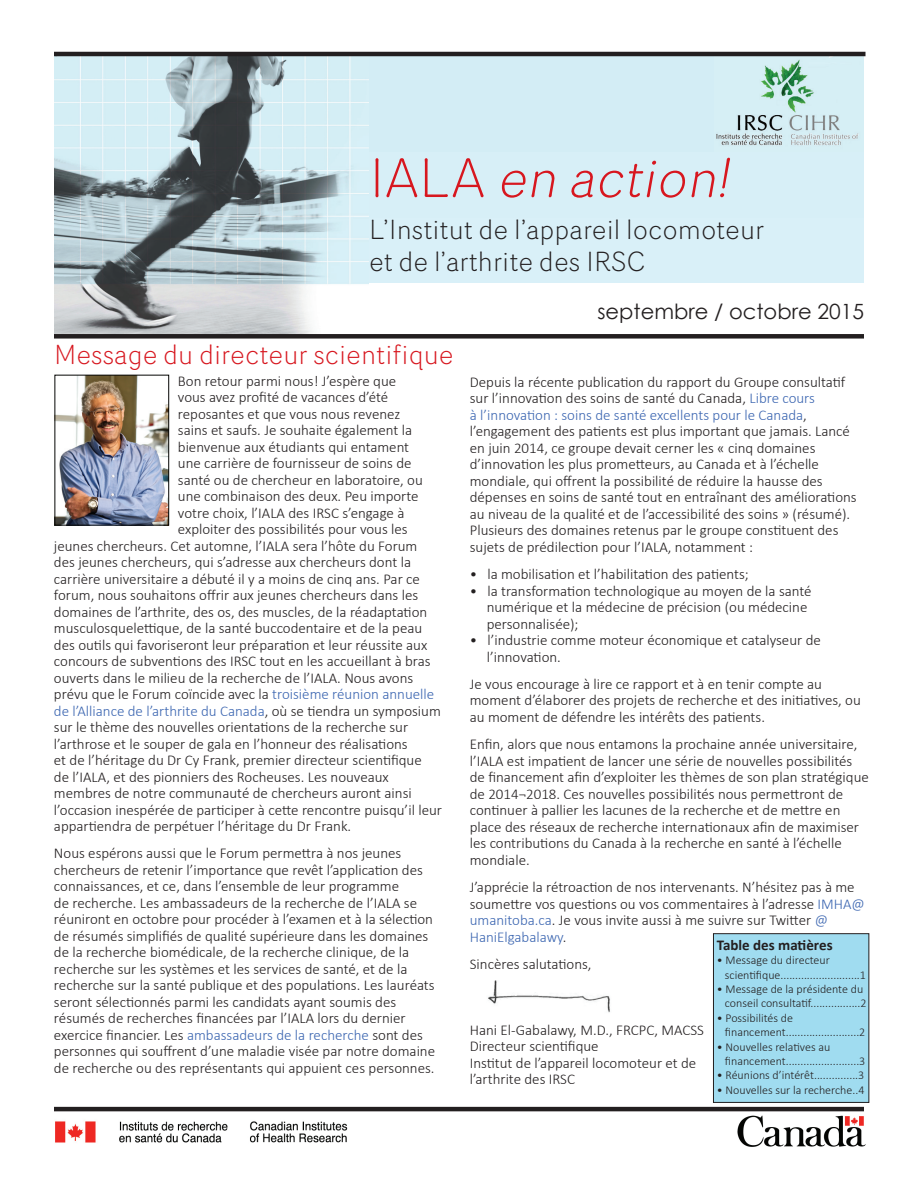
<style>
.page{position:relative;width:918px;height:1188px;background:#fff}
.page>*{position:absolute;margin:0;border:0;box-sizing:border-box;transform-origin:0 0}
.t1{font:italic 300 54px "Router";color:#d7171f}
.t2{font:300 27px/32.4px "Router";color:#231f20}
.t3{font:300 27px "Router";color:#d7171f}
.t4{font:21px "Century Gothic";color:#231f20}
.t5{font:300 15px/16.5px "Calibri";color:#231f20}
.t6{font:300 15px "Calibri";color:#3c66b1}
.t7{font:700 15px "Calibri";color:#231f20}
.t8{font:300 12px/14.4px "Calibri";color:#231f20}
.s1{font-style:normal}
.s2{color:#3c66b1}
.s3{color:#231f20}
</style>
<div class="page">
<img style="left:714px;top:57px;width:150px;height:95px">
<img style="left:54px;top:56px;width:315px;height:278px">
<div style="left:54px;top:334px;width:810px;height:5px;background:#231f20"></div>
<hr style="left:54px;top:1107px;width:810px;height:4px;background:#231f20">
<img style="left:57px;top:377px;width:110px;height:146px">
<div style="left:55px;top:375px;width:114px;height:150px;border:1px solid #040503"></div>
<img style="left:55px;top:1121px;width:293px;height:22px">
<img style="left:737px;top:1115px;width:129px;height:32px">
<div style="left:369px;top:152px;width:495px;height:66px;background:#d7eff7"></div>
<div style="left:369px;top:219px;width:495px;height:64px;background:#d9f0f8"></div>
<div style="left:369px;top:56px;width:345px;height:96px;background:#d3edf5"></div>
<hr style="left:54px;top:52px;width:812px;height:4px;background:#231f20">
<div style="left:713px;top:934px;width:156px;height:168px;background:#a0dcf0"></div>
<div style="left:713px;top:933px;width:156px;height:170px;border:1px solid #231f20"></div>
<img style="left:488px;top:980px;width:122px;height:33px">
<h1 class="t1" style="left:369px;top:139px;width:373px"><span class="s1">I A LA</span> en action!</h1>
<h2 class="t2" style="left:369px;top:212px;width:397px">L’Institut de l’appareil locomoteur et de l’arthrite des IRSC</h2>
<h3 class="t4" style="left:597px;top:297px;width:268px">septembre / octobre 2015</h3>
<h2 class="t3" style="left:54px;top:335px;width:401px">Message du directeur scientifique</h2>
<p class="t5" style="left:178px;top:372px;width:220px">Bon retour parmi nous! J’espère que</p>
<p class="t5" style="left:178px;top:389px;width:212px">vous avez profité de vacances d’été</p>
<p class="t5" style="left:178px;top:405px;width:224px">reposantes et que vous nous revenez</p>
<p class="t5" style="left:178px;top:422px;width:236px">sains et saufs. Je souhaite également la</p>
<p class="t5" style="left:178px;top:438px;width:233px">bienvenue aux étudiants qui entament</p>
<p class="t5" style="left:178px;top:455px;width:235px">une carrière de fournisseur de soins de</p>
<p class="t5" style="left:178px;top:471px;width:246px">santé ou de chercheur en laboratoire, ou</p>
<p class="t5" style="left:178px;top:488px;width:242px">une combinaison des deux. Peu importe</p>
<p class="t5" style="left:178px;top:504px;width:228px">votre choix, l’IALA des IRSC s’engage à</p>
<p class="t5" style="left:178px;top:521px;width:231px">exploiter des possibilités pour vous les</p>
<p class="t5" style="left:54px;top:537px;width:365px">jeunes chercheurs. Cet automne, l’IALA sera l’hôte du Forum</p>
<p class="t5" style="left:54px;top:554px;width:359px">des jeunes chercheurs, qui s’adresse aux chercheurs dont la</p>
<p class="t5" style="left:54px;top:570px;width:367px">carrière universitaire a débuté il y a moins de cinq ans. Par ce</p>
<p class="t5" style="left:54px;top:587px;width:366px">forum, nous souhaitons offrir aux jeunes chercheurs dans les</p>
<p class="t5" style="left:54px;top:603px;width:375px">domaines de l’arthrite, des os, des muscles, de la réadaptation</p>
<p class="t5" style="left:54px;top:620px;width:370px">musculosquelettique, de la santé buccodentaire et de la peau</p>
<p class="t5" style="left:54px;top:636px;width:375px">des outils qui favoriseront leur préparation et leur réussite aux</p>
<p class="t5" style="left:54px;top:653px;width:378px">concours de subventions des IRSC tout en les accueillant à bras</p>
<p class="t5" style="left:54px;top:669px;width:361px">ouverts dans le milieu de la recherche de l’IALA. Nous avons</p>
<p class="t5" style="left:54px;top:686px;width:382px">prévu que le Forum coïncide avec la <span class="s2">troisième réunion annuelle</span></p>
<p class="t6" style="left:54px;top:701px;width:388px">de l’Alliance de l’arthrite du Canada<span class="s3">, où se tiendra un symposium</span></p>
<p class="t5" style="left:54px;top:719px;width:356px">sur le thème des nouvelles orientations de la recherche sur</p>
<p class="t5" style="left:54px;top:735px;width:355px">l’arthrose et le souper de gala en l’honneur des réalisations</p>
<p class="t5" style="left:54px;top:752px;width:369px">et de l’héritage du Dr Cy Frank, premier directeur scientifique</p>
<p class="t5" style="left:54px;top:768px;width:336px">de l’IALA, et des pionniers des Rocheuses. Les nouveaux</p>
<p class="t5" style="left:54px;top:785px;width:359px">membres de notre communauté de chercheurs auront ainsi</p>
<p class="t5" style="left:54px;top:801px;width:390px">l’occasion inespérée de participer à cette rencontre puisqu’il leur</p>
<p class="t5" style="left:54px;top:818px;width:299px">appartiendra de perpétuer l’héritage du Dr Frank.</p>
<p class="t5" style="left:54px;top:845px;width:383px">Nous espérons aussi que le Forum permettra à nos jeunes chercheurs de retenir l’importance que revêt l’application des connaissances, et ce, dans l’ensemble de leur programme<br>de recherche. Les ambassadeurs de la recherche de l’IALA se réuniront en octobre pour procéder à l’examen et à la sélection de résumés simplifiés de qualité supérieure dans les domaines de la recherche biomédicale, de la recherche clinique, de la recherche sur les systèmes et les services de santé, et de la recherche sur la santé publique et des populations. Les lauréats seront sélectionnés parmi les candidats ayant soumis des résumés de recherches financées par l’IALA lors du dernier exercice financier. Les <span class="s2">ambassadeurs de la recherche</span> sont des personnes qui souffrent d’une maladie visée par notre domaine de recherche ou des représentants qui appuient ces personnes.</p>
<p class="t5" style="left:470px;top:373px;width:388px">Depuis la récente publication du rapport du Groupe consultatif sur l’innovation des soins de santé du Canada, <span class="s2">Libre cours<br>à l’innovation : soins de santé excellents pour le Canada</span>, l’engagement des patients est plus important que jamais. Lancé en juin 2014, ce groupe devait cerner les « cinq domaines d’innovation les plus prometteurs, au Canada et à l’échelle mondiale, qui offrent la possibilité de réduire la hausse des dépenses en soins de santé tout en entraînant des améliorations au niveau de la qualité et de l’accessibilité des soins » (résumé).<br>Plusieurs des domaines retenus par le groupe constituent des sujets de prédilection pour l’IALA, notamment :</p>
<p class="t5" style="left:470px;top:566px;width:281px">• la mobilisation et l’habilitation des patients;</p>
<p class="t5" style="left:487px;top:582px;width:326px;text-indent:-17px">• la transformation technologique au moyen de la santé numérique et la médecine de précision (ou médecine personnalisée);</p>
<p class="t5" style="left:487px;top:632px;width:336px;text-indent:-17px">• l’industrie comme moteur économique et catalyseur de l’innovation.</p>
<p class="t5" style="left:470px;top:676px;width:393px">Je vous encourage à lire ce rapport et à en tenir compte au moment d’élaborer des projets de recherche et des initiatives, ou au moment de défendre les intérêts des patients.</p>
<p class="t5" style="left:470px;top:736px;width:401px">Enfin, alors que nous entamons la prochaine année universitaire, l’IALA est impatient de lancer une série de nouvelles possibilités de financement afin d’exploiter les thèmes de son plan stratégique de 2014¬2018. Ces nouvelles possibilités nous permettront de continuer à pallier les lacunes de la recherche et de mettre en place des réseaux de recherche internationaux afin de maximiser les contributions du Canada à la recherche en santé à l’échelle mondiale.</p>
<p class="t5" style="left:470px;top:879px;width:397px">J’apprécie la rétroaction de nos intervenants. N’hésitez pas à me soumettre vos questions ou vos commentaires à l’adresse <span class="s2">IMHA@ umanitoba.ca</span>. Je vous invite aussi à me suivre sur Twitter <span class="s2">@ HaniElgabalawy</span>.</p>
<p class="t5" style="left:470px;top:955px;width:123px">Sincères salutations,</p>
<p class="t7" style="left:717px;top:935px;width:117px">Table des matières</p>
<p class="t8" style="left:725px;top:953px;width:143px;text-indent:-8px">• Message du directeur scientifique...........................1</p>
<p class="t8" style="left:717px;top:982px;width:151px;text-align:right">• Message de la présidente du conseil consultatif.................2</p>
<p class="t8" style="left:725px;top:1011px;width:142px;text-indent:-8px">• Possibilités de financement.........................2</p>
<p class="t8" style="left:725px;top:1039px;width:142px;text-indent:-8px">• Nouvelles relatives au financement.........................3</p>
<p class="t8" style="left:717px;top:1068px;width:149px">• Réunions d’intérêt...............3</p>
<p class="t8" style="left:717px;top:1083px;width:149px">• Nouvelles sur la recherche..4</p>
<p class="t5" style="left:470px;top:1021px;width:236px">Hani El-Gabalawy, M.D., FRCPC, MACSS<br>Directeur scientifique<br>Institut de l’appareil locomoteur et de l’arthrite des IRSC</p>
</div>
